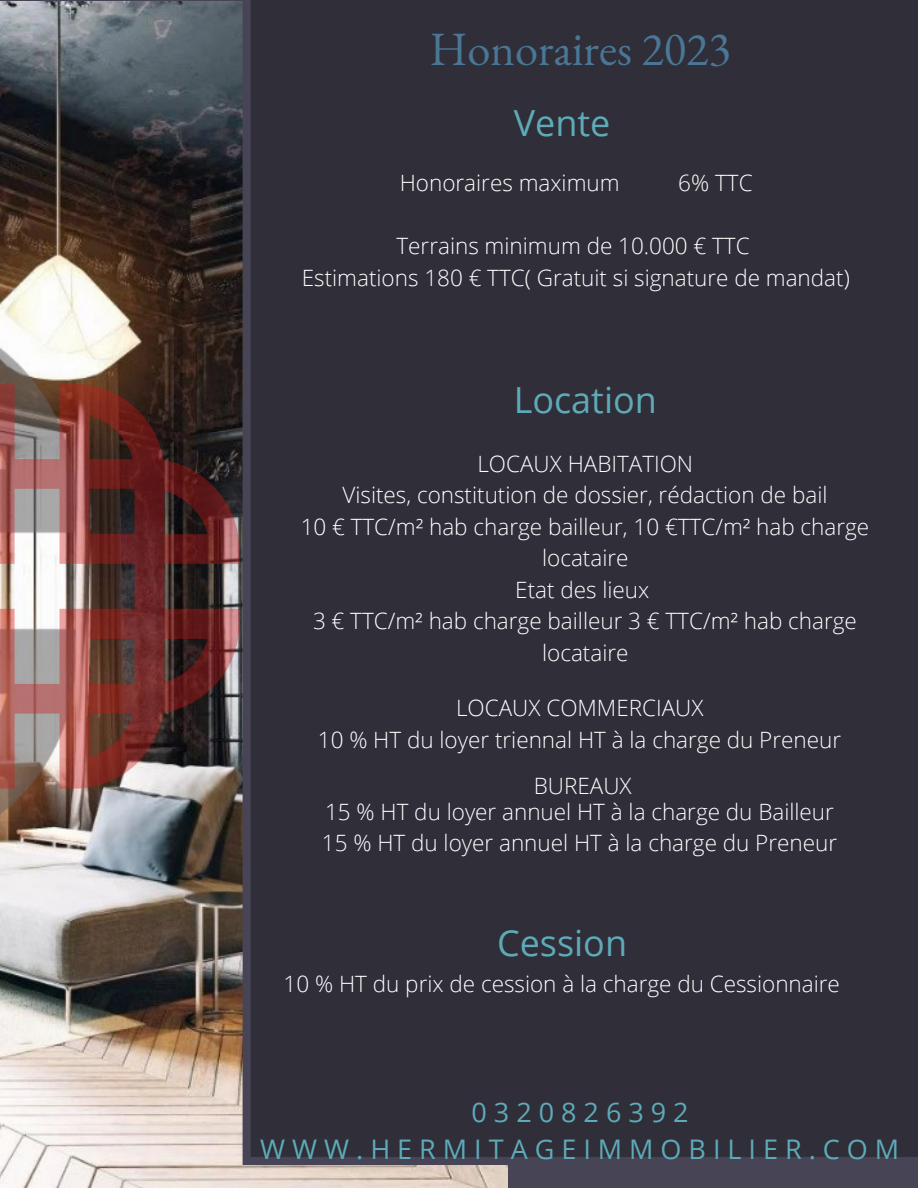
<style>
.page{position:relative;width:918px;height:1188px;background:#fff}
.page>*{position:absolute;margin:0;border:0;box-sizing:border-box;transform-origin:0 0}
.t1{font:46.5px "EB Garamond";color:#4a7795}
.t2{font:36px "Open Sans";color:#5eaab8}
.t3{font:27px/37.2px "Open Sans";color:#5eaab8;text-align:center}
.t4{font:300 22.5px/31.5px "Open Sans";color:#fff;text-align:center}
</style>
<div class="page">
<img style="left:0;top:2px;width:508px;height:1186px">
<div style="left:243px;top:0;width:675px;height:1165px;background:#2f2e39"></div>
<img style="left:0;top:220px;width:567px;height:647px">
<h1 class="t1" style="left:430px;top:18px;width:302px">Honoraires 2023</h1>
<h2 class="t2" style="left:514px;top:98px;width:98px">Vente</h2>
<p class="t4" style="left:400px;top:167px;width:221px">Honoraires maximum</p>
<p class="t4" style="left:678px;top:167px;width:76px">6% TTC</p>
<p class="t4" style="left:302px;top:230px;width:549px">Terrains minimum de 10.000 € TTC<br>Estimations 180 € TTC( Gratuit si signature de mandat)</p>
<h2 class="t2" style="left:514px;top:374px;width:145px">Location</h2>
<p class="t4" style="left:301px;top:447px;width:570px">LOCAUX HABITATION<br>Visites, constitution de dossier, rédaction de bail<br>10 € TTC/m² hab charge bailleur, 10 €TTC/m² hab charge locataire<br>Etat des lieux<br>3 € TTC/m² hab charge bailleur 3 € TTC/m² hab charge locataire</p>
<p class="t4" style="left:318px;top:692px;width:525px">LOCAUX COMMERCIAUX<br>10 % HT du loyer triennal HT à la charge du Preneur</p>
<p class="t4" style="left:325px;top:772px;width:510px;line-height:25.8px">BUREAUX<br>15 % HT du loyer annuel HT à la charge du Bailleur</p>
<p class="t4" style="left:322px;top:827px;width:517px">15 % HT du loyer annuel HT à la charge du Preneur</p>
<h2 class="t2" style="left:497px;top:917px;width:132px">Cession</h2>
<p class="t4" style="left:284px;top:967px;width:558px">10 % HT du prix de cession à la charge du Cessionnaire</p>
<p class="t3" style="left:260px;top:1093px;width:641px">0 3 2 0 8 2 6 3 9 2<br>W W W . H E R M I T A G E I M M O B I L I E R . C O M</p>
</div>
